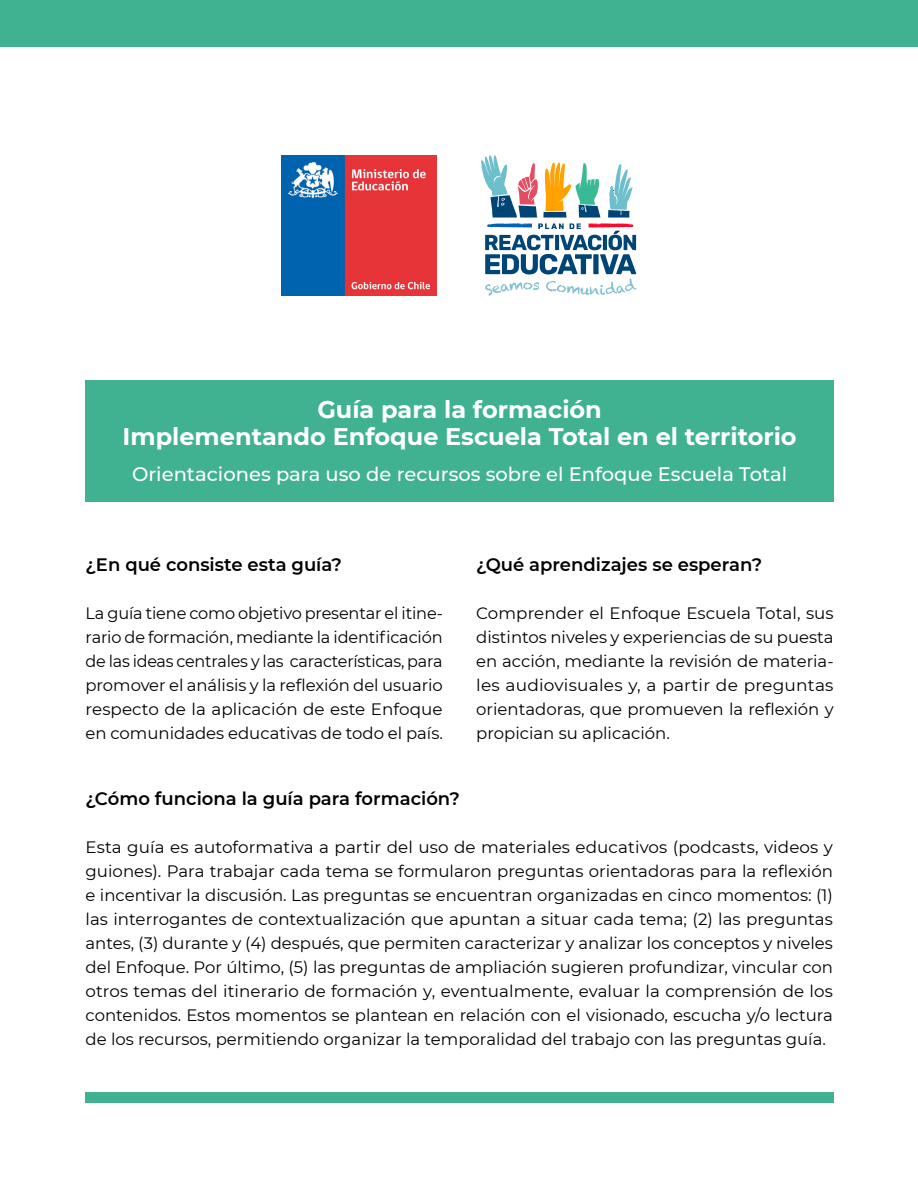
<style>
.page{position:relative;width:918px;height:1188px;background:#fff}
.page>*{position:absolute;margin:0;border:0;box-sizing:border-box;transform-origin:0 0}
.t1{font:700 24px/27px "Montserrat";color:#fff;text-align:center}
.t2{font:500 19.5px "Montserrat";color:#fff}
.t3{font:600 18px "Montserrat";color:#000}
.t4{font:16.5px/24px "Montserrat";color:#000;text-align:justify}
</style>
<div class="page">
<div style="left:85px;top:381px;width:749px;height:121px;background:#40b291"></div>
<img style="left:282px;top:155px;width:154px;height:141px">
<svg style="left:481px;top:155px;width:155px;height:141px"></svg>
<div style="left:85px;top:1093px;width:749px;height:10px;background:#40b291"></div>
<div style="left:0;top:0;width:918px;height:47px;background:#40b291"></div>
<h1 class="t1" style="left:123px;top:394px;width:676px">Guía para la formación<br>Implementando Enfoque Escuela Total en el territorio</h1>
<p class="t2" style="left:132px;top:460px;width:657px">Orientaciones para uso de recursos sobre el Enfoque Escuela Total</p>
<p class="t3" style="left:86px;top:552px;width:258px">¿En qué consiste esta guía?</p>
<p class="t4" style="left:86px;top:600px;width:359px">La guía tiene como objetivo presentar el itine&shy;rario de formación, mediante la identificación de las ideas centrales y las características, para promover el análisis y la reflexión del usuario respecto de la aplicación de este Enfoque en comunidades educativas de todo el país.</p>
<p class="t3" style="left:476px;top:552px;width:287px">¿Qué aprendizajes se esperan?</p>
<p class="t4" style="left:476px;top:600px;width:359px">Comprender el Enfoque Escuela Total, sus distintos niveles y experiencias de su puesta en acción, mediante la revisión de materia&shy;les audiovisuales y, a partir de preguntas orientadoras, que promueven la reflexión y propician su aplicación.</p>
<p class="t3" style="left:86px;top:786px;width:376px">¿Cómo funciona la guía para formación?</p>
<p class="t4" style="left:86px;top:835px;width:749px">Esta guía es autoformativa a partir del uso de materiales educativos (podcasts, videos y guiones). Para trabajar cada tema se formularon preguntas orientadoras para la reflexión e incentivar la discusión. Las preguntas se encuentran organizadas en cinco momentos: (1) las interrogantes de contextualización que apuntan a situar cada tema; (2) las preguntas antes, (3) durante y (4) después, que permiten caracterizar y analizar los conceptos y niveles del Enfoque. Por último, (5) las preguntas de ampliación sugieren profundizar, vincular con otros temas del itinerario de formación y, eventualmente, evaluar la comprensión de los contenidos. Estos momentos se plantean en relación con el visionado, escucha y/o lectura de los recursos, permitiendo organizar la temporalidad del trabajo con las preguntas guía.</p>
</div>
